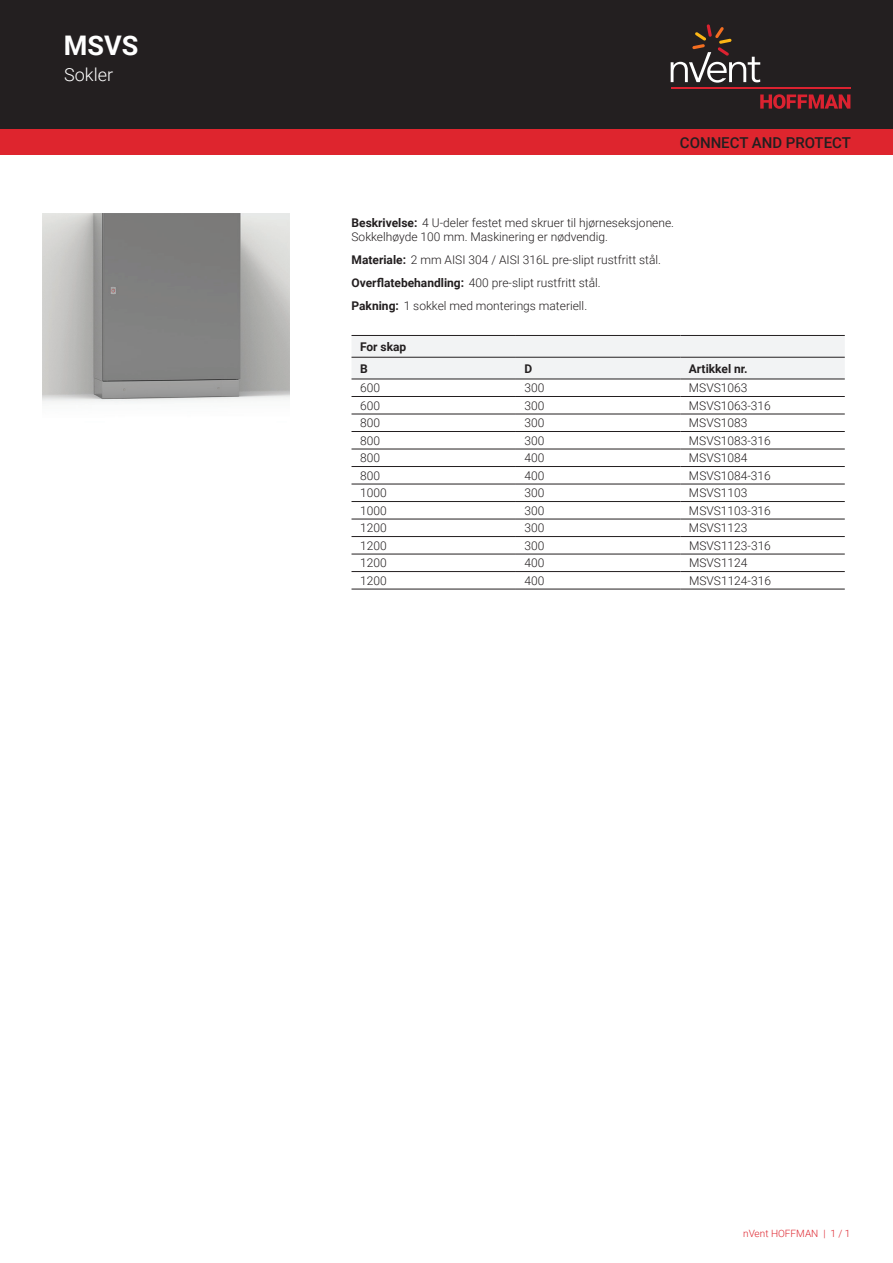
<style>
.page{position:relative;width:893px;height:1263px;background:#fff}
.page>*{position:absolute;margin:0;border:0;box-sizing:border-box;transform-origin:0 0}
.t1{font:700 27px "Roboto";color:#fff}
.t2{font:300 18px "Roboto";color:#fff}
.t3{font:500 15px "Roboto";color:#231f20}
.t4{font:300 12px/23px "Roboto";color:#231f20}
.t5{font:700 12px/21.8px "Roboto";color:#231f20}
.t6{font:300 10.05px "Roboto";color:#de252e}
.s1{font-weight:700}
</style>
<div class="page">
<div style="left:0;top:0;width:893px;height:129px;background:#231f20"></div>
<svg style="left:760px;top:94px;width:90px;height:15px"></svg>
<hr style="left:671px;top:88px;width:179px;height:1px;background:#db2230">
<svg style="left:671px;top:24px;width:89px;height:59px"></svg>
<div style="left:0;top:129px;width:893px;height:26px;background:#de252e"></div>
<div style="left:351px;top:336px;width:494px;height:43px;background:#f2f3f4"></div>
<hr style="left:351px;top:335px;width:165px;height:1px;background:#231f20">
<hr style="left:516px;top:335px;width:164px;height:1px;background:#231f20">
<hr style="left:680px;top:335px;width:165px;height:1px;background:#231f20">
<hr style="left:351px;top:396px;width:165px;height:1px;background:#231f20">
<hr style="left:516px;top:396px;width:164px;height:1px;background:#231f20">
<hr style="left:680px;top:396px;width:165px;height:1px;background:#231f20">
<hr style="left:351px;top:414px;width:165px;height:1px;background:#231f20">
<hr style="left:516px;top:414px;width:164px;height:1px;background:#231f20">
<hr style="left:680px;top:414px;width:165px;height:1px;background:#231f20">
<hr style="left:351px;top:431px;width:165px;height:1px;background:#231f20">
<hr style="left:516px;top:431px;width:164px;height:1px;background:#231f20">
<hr style="left:680px;top:431px;width:165px;height:1px;background:#231f20">
<hr style="left:351px;top:449px;width:165px;height:1px;background:#231f20">
<hr style="left:516px;top:449px;width:164px;height:1px;background:#231f20">
<hr style="left:680px;top:449px;width:165px;height:1px;background:#231f20">
<hr style="left:351px;top:466px;width:165px;height:1px;background:#231f20">
<hr style="left:516px;top:466px;width:164px;height:1px;background:#231f20">
<hr style="left:680px;top:466px;width:165px;height:1px;background:#231f20">
<hr style="left:351px;top:484px;width:165px;height:1px;background:#231f20">
<hr style="left:516px;top:484px;width:164px;height:1px;background:#231f20">
<hr style="left:680px;top:484px;width:165px;height:1px;background:#231f20">
<hr style="left:351px;top:501px;width:165px;height:1px;background:#231f20">
<hr style="left:516px;top:501px;width:164px;height:1px;background:#231f20">
<hr style="left:680px;top:501px;width:165px;height:1px;background:#231f20">
<hr style="left:351px;top:519px;width:165px;height:1px;background:#231f20">
<hr style="left:516px;top:519px;width:164px;height:1px;background:#231f20">
<hr style="left:680px;top:519px;width:165px;height:1px;background:#231f20">
<hr style="left:351px;top:536px;width:165px;height:1px;background:#231f20">
<hr style="left:516px;top:536px;width:164px;height:1px;background:#231f20">
<hr style="left:680px;top:536px;width:165px;height:1px;background:#231f20">
<hr style="left:351px;top:554px;width:165px;height:1px;background:#231f20">
<hr style="left:516px;top:554px;width:164px;height:1px;background:#231f20">
<hr style="left:680px;top:554px;width:165px;height:1px;background:#231f20">
<hr style="left:351px;top:571px;width:165px;height:1px;background:#231f20">
<hr style="left:516px;top:571px;width:164px;height:1px;background:#231f20">
<hr style="left:680px;top:571px;width:165px;height:1px;background:#231f20">
<hr style="left:351px;top:589px;width:165px;height:1px;background:#231f20">
<hr style="left:516px;top:589px;width:164px;height:1px;background:#231f20">
<hr style="left:680px;top:589px;width:165px;height:1px;background:#231f20">
<hr style="left:351px;top:357px;width:165px;height:1px;background:#231f20">
<hr style="left:516px;top:357px;width:164px;height:1px;background:#231f20">
<hr style="left:680px;top:357px;width:165px;height:1px;background:#231f20">
<hr style="left:351px;top:379px;width:165px;height:1px;background:#231f20">
<hr style="left:516px;top:379px;width:164px;height:1px;background:#231f20">
<hr style="left:680px;top:379px;width:165px;height:1px;background:#231f20">
<img style="left:43px;top:213px;width:246px;height:190px">
<h1 class="t1" style="left:64px;top:27px;width:76px">MSVS</h1>
<h2 class="t2" style="left:64px;top:62px;width:50px">Sokler</h2>
<p class="t3" style="left:680px;top:132px;width:173px">CONNECT AND PROTECT</p>
<p class="t4" style="left:351px;top:215px;width:324px;line-height:14.4px"><span class="s1">Beskrivelse:</span> 4 U-deler festet med skruer til hjørneseksjonene.<br>Sokkelhøyde 100 mm. Maskinering er nødvendig.</p>
<p class="t4" style="left:351px;top:248px;width:311px"><span class="s1">Materiale:</span> 2 mm AISI 304 / AISI 316L pre-slipt rustfritt stål.<br><span class="s1">Overflatebehandling:</span> 400 pre-slipt rustfritt stål.<br><span class="s1">Pakning:</span> 1 sokkel med monterings materiell.</p>
<p class="t5" style="left:360px;top:335px;width:48px">For skap<br>B</p>
<p class="t5" style="left:524px;top:357px;width:9px">D</p>
<p class="t5" style="left:689px;top:357px;width:60px">Artikkel nr.</p>
<p class="t4" style="left:360px;top:376px;width:21px">600</p>
<p class="t4" style="left:524px;top:376px;width:21px">300</p>
<p class="t4" style="left:689px;top:376px;width:60px">MSVS1063</p>
<p class="t4" style="left:360px;top:394px;width:21px">600</p>
<p class="t4" style="left:524px;top:394px;width:21px">300</p>
<p class="t4" style="left:689px;top:394px;width:83px">MSVS1063-316</p>
<p class="t4" style="left:360px;top:411px;width:21px">800</p>
<p class="t4" style="left:524px;top:411px;width:21px">300</p>
<p class="t4" style="left:689px;top:411px;width:60px">MSVS1083</p>
<p class="t4" style="left:360px;top:429px;width:21px">800</p>
<p class="t4" style="left:524px;top:429px;width:21px">300</p>
<p class="t4" style="left:689px;top:429px;width:83px">MSVS1083-316</p>
<p class="t4" style="left:360px;top:446px;width:21px">800</p>
<p class="t4" style="left:524px;top:446px;width:21px">400</p>
<p class="t4" style="left:689px;top:446px;width:60px">MSVS1084</p>
<p class="t4" style="left:360px;top:464px;width:21px">800</p>
<p class="t4" style="left:524px;top:464px;width:21px">400</p>
<p class="t4" style="left:689px;top:464px;width:83px">MSVS1084-316</p>
<p class="t4" style="left:360px;top:481px;width:28px">1000</p>
<p class="t4" style="left:524px;top:481px;width:21px">300</p>
<p class="t4" style="left:689px;top:481px;width:60px">MSVS1103</p>
<p class="t4" style="left:360px;top:499px;width:28px">1000</p>
<p class="t4" style="left:525px;top:499px;width:21px">300</p>
<p class="t4" style="left:689px;top:499px;width:83px">MSVS1103-316</p>
<p class="t4" style="left:360px;top:516px;width:28px">1200</p>
<p class="t4" style="left:525px;top:516px;width:21px">300</p>
<p class="t4" style="left:689px;top:516px;width:60px">MSVS1123</p>
<p class="t4" style="left:360px;top:534px;width:28px">1200</p>
<p class="t4" style="left:525px;top:534px;width:21px">300</p>
<p class="t4" style="left:689px;top:534px;width:83px">MSVS1123-316</p>
<p class="t4" style="left:360px;top:551px;width:28px">1200</p>
<p class="t4" style="left:525px;top:551px;width:21px">400</p>
<p class="t4" style="left:689px;top:551px;width:60px">MSVS1124</p>
<p class="t4" style="left:360px;top:569px;width:28px">1200</p>
<p class="t4" style="left:525px;top:569px;width:21px">400</p>
<p class="t4" style="left:689px;top:569px;width:83px">MSVS1124-316</p>
<p class="t6" style="left:743px;top:1226px;width:109px">nVent HOFFMAN | 1 / 1</p>
</div>
